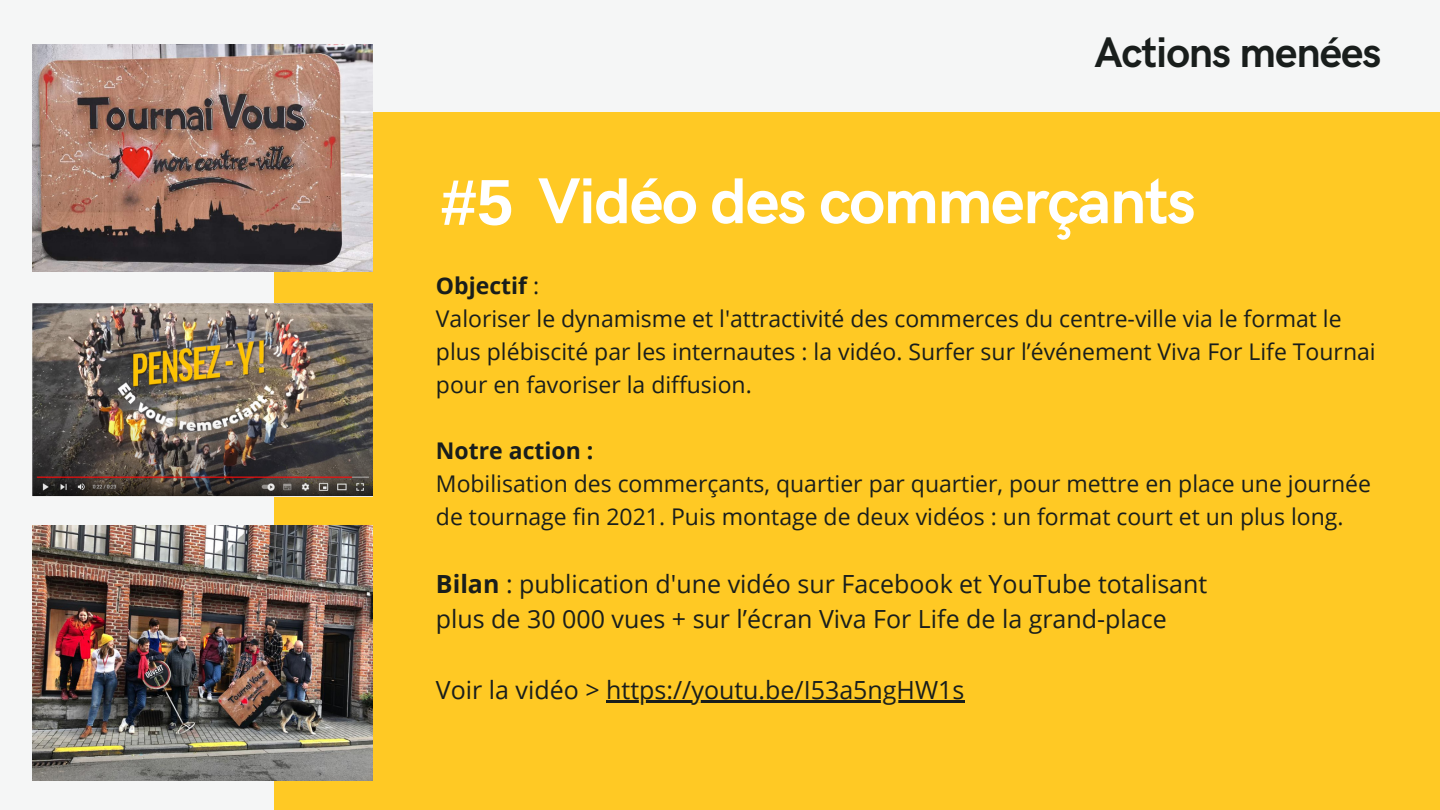
<style>
.page{position:relative;width:1440px;height:810px;background:#f5f6f6}
.page>*{position:absolute;margin:0;border:0;box-sizing:border-box;transform-origin:0 0}
.t1{font:700 65px "HK Grotesk";letter-spacing:-.025em;color:#fff}
.t2{font:700 43px "HK Grotesk";letter-spacing:-.025em;color:#191e1c}
.t3{font:25px/35.2px "Open Sans";color:#191e1c}
.t4{font:23px/33px "Open Sans";color:#191e1c}
.t5{font:700 23px "Open Sans";color:#191e1c}
.s1{font-family:"Arimo"}
.s2{font-weight:700}
</style>
<div class="page">
<div style="left:274px;top:112px;width:1166px;height:698px;background:#ffc924"></div>
<img style="left:32px;top:304px;width:341px;height:192px">
<img style="left:32px;top:44px;width:341px;height:228px">
<hr style="left:606px;top:700px;width:358px;height:2px;background:#191e1c">
<img style="left:32px;top:525px;width:341px;height:256px">
<h2 class="t2" style="left:1094px;top:29px;width:288px">Actions menées</h2>
<h1 class="t1" style="left:441px;top:165px;width:757px"><span class="s1">#5</span> Vidéo des commerçants</h1>
<p class="t4" style="left:436px;top:269px;width:941px"><span class="s2">Objectif</span> :<br>Valoriser le dynamisme et l'attractivité des commerces du centre-ville via le format le plus plébiscité par les internautes : la vidéo. Surfer sur l’événement Viva For Life Tournai pour en favoriser la diffusion.</p>
<p class="t5" style="left:436px;top:435px;width:159px">Notre action :</p>
<p class="t4" style="left:436px;top:467px;width:937px">Mobilisation des commerçants, quartier par quartier, pour mettre en place une journée de tournage fin 2021. Puis montage de deux vidéos : un format court et un plus long.</p>
<p class="t3" style="left:436px;top:565px;width:773px"><span class="s2">Bilan</span> : publication d'une vidéo sur Facebook et YouTube totalisant plus de 30 000 vues + sur l’écran Viva For Life de la grand-place</p>
<p class="t3" style="left:436px;top:671px;width:530px">Voir la vidéo &gt; https://youtu.be/I53a5ngHW1s</p>
</div>
